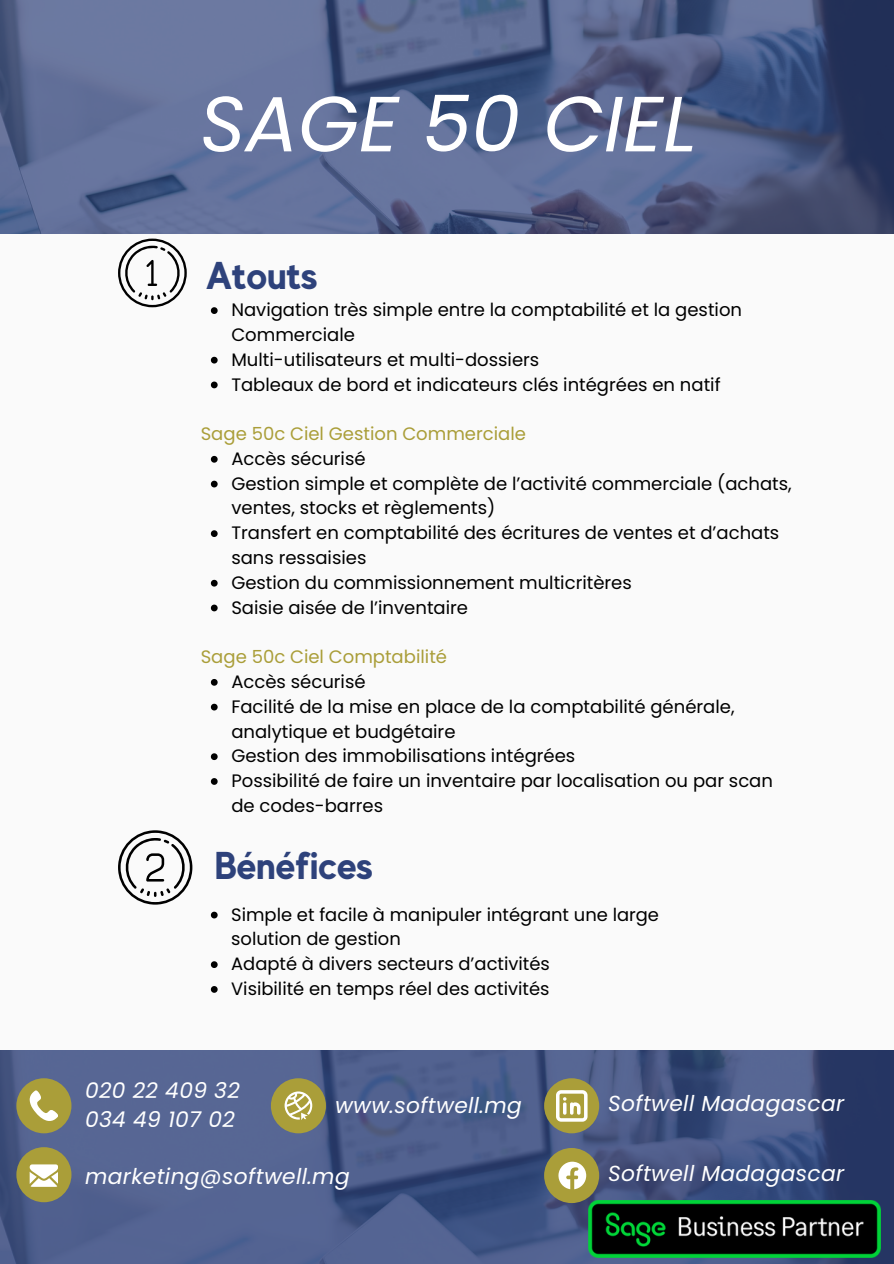
<style>
.page{position:relative;width:894px;height:1264px;background:#fff}
.page>*{position:absolute;margin:0;border:0;box-sizing:border-box;transform-origin:0 0}
.t1{font:italic 78px "Poppins";color:#fff}
.t2{font:700 38.7px "MADE Evolve Sans";color:#2e427b}
.t3{font:italic 21.75px "Poppins";letter-spacing:.015em;color:#fff}
.t4{font:18px/24.8px "Poppins";color:#000}
.t5{font:18px "Poppins";color:#aa9e39}
.t6{font:17.85px/24.8px "Poppins";color:#000}
</style>
<div class="page">
<div style="left:0;top:0;width:893px;height:1263px;background:#fafafa"></div>
<svg style="left:118px;top:830px;width:74px;height:74px"></svg>
<svg style="left:118px;top:238px;width:69px;height:69px"></svg>
<svg style="left:211px;top:307px;width:6px;height:7px"></svg>
<svg style="left:211px;top:357px;width:6px;height:6px"></svg>
<svg style="left:211px;top:381px;width:6px;height:7px"></svg>
<svg style="left:211px;top:456px;width:6px;height:6px"></svg>
<svg style="left:211px;top:480px;width:6px;height:7px"></svg>
<svg style="left:211px;top:530px;width:6px;height:7px"></svg>
<svg style="left:211px;top:580px;width:6px;height:6px"></svg>
<svg style="left:211px;top:604px;width:6px;height:7px"></svg>
<svg style="left:211px;top:679px;width:6px;height:6px"></svg>
<svg style="left:211px;top:703px;width:6px;height:7px"></svg>
<svg style="left:211px;top:753px;width:6px;height:7px"></svg>
<svg style="left:211px;top:778px;width:6px;height:6px"></svg>
<svg style="left:211px;top:911px;width:6px;height:7px"></svg>
<svg style="left:211px;top:961px;width:6px;height:7px"></svg>
<svg style="left:211px;top:986px;width:6px;height:6px"></svg>
<svg style="left:0;top:0;width:893px;height:234px;background:#55638c"></svg>
<svg style="left:0;top:1050px;width:893px;height:213px;background:#495a87"></svg>
<div style="left:16px;top:1078px;width:55px;height:55px;background:#aa9e39;border-radius:50%"></div>
<svg style="left:30px;top:1090px;width:28px;height:31px"></svg>
<div style="left:16px;top:1147px;width:55px;height:55px;background:#aa9e39;border-radius:50%"></div>
<svg style="left:30px;top:1164px;width:28px;height:22px"></svg>
<div style="left:271px;top:1078px;width:55px;height:55px;background:#aa9e39;border-radius:50%"></div>
<svg style="left:284px;top:1091px;width:28px;height:29px"></svg>
<div style="left:544px;top:1147px;width:55px;height:55px;background:#aa9e39;border-radius:50%"></div>
<div style="left:544px;top:1078px;width:55px;height:55px;background:#aa9e39;border-radius:50%"></div>
<svg style="left:556px;top:1090px;width:31px;height:31px"></svg>
<svg style="left:558px;top:1161px;width:28px;height:28px"></svg>
<img style="left:588px;top:1199px;width:291px;height:58px">
<p class="t1" style="left:200px;top:69px;width:498px">SAGE 50 CIEL</p>
<p class="t2" style="left:206px;top:253px;width:113px">Atouts</p>
<p class="t4" style="left:231px;top:297px;width:512px">Navigation très simple entre la comptabilité et la gestion<br>Commerciale</p>
<p class="t4" style="left:231px;top:347px;width:309px">Multi-utilisateurs et multi-dossiers</p>
<p class="t4" style="left:231px;top:372px;width:490px">Tableaux de bord et indicateurs clés intégrées en natif</p>
<p class="t5" style="left:201px;top:421px;width:327px">Sage 50c Ciel Gestion Commerciale</p>
<p class="t4" style="left:231px;top:446px;width:136px">Accès sécurisé</p>
<p class="t4" style="left:231px;top:471px;width:561px">Gestion simple et complète de l’activité commerciale (achats, ventes, stocks et règlements)</p>
<p class="t4" style="left:231px;top:520px;width:549px">Transfert en comptabilité des écritures de ventes et d’achats sans ressaisies</p>
<p class="t4" style="left:231px;top:570px;width:402px">Gestion du commissionnement multicritères</p>
<p class="t4" style="left:231px;top:595px;width:238px">Saisie aisée de l’inventaire</p>
<p class="t5" style="left:201px;top:644px;width:248px">Sage 50c Ciel Comptabilité</p>
<p class="t4" style="left:231px;top:669px;width:136px">Accès sécurisé</p>
<p class="t4" style="left:231px;top:694px;width:504px">Facilité de la mise en place de la comptabilité générale, analytique et budgétaire</p>
<p class="t4" style="left:231px;top:743px;width:345px">Gestion des immobilisations intégrées</p>
<p class="t4" style="left:231px;top:768px;width:543px">Possibilité de faire un inventaire par localisation ou par scan de codes-barres</p>
<p class="t2" style="left:214px;top:843px;width:160px">Bénéfices</p>
<p class="t6" style="left:231px;top:902px;width:429px">Simple et facile à manipuler intégrant une large solution de gestion</p>
<p class="t6" style="left:231px;top:951px;width:320px">Adapté à divers secteurs d’activités</p>
<p class="t6" style="left:231px;top:976px;width:320px">Visibilité en temps réel des activités</p>
<p class="t3" style="left:85px;top:1075px;width:156px">020 22 409 32</p>
<p class="t3" style="left:85px;top:1104px;width:151px">034 49 107 02</p>
<p class="t3" style="left:335px;top:1089px;width:188px">www.softwell.mg</p>
<p class="t3" style="left:608px;top:1088px;width:237px">Softwell Madagascar</p>
<p class="t3" style="left:85px;top:1161px;width:266px">marketing@softwell.mg</p>
<p class="t3" style="left:608px;top:1158px;width:237px">Softwell Madagascar</p>
</div>
